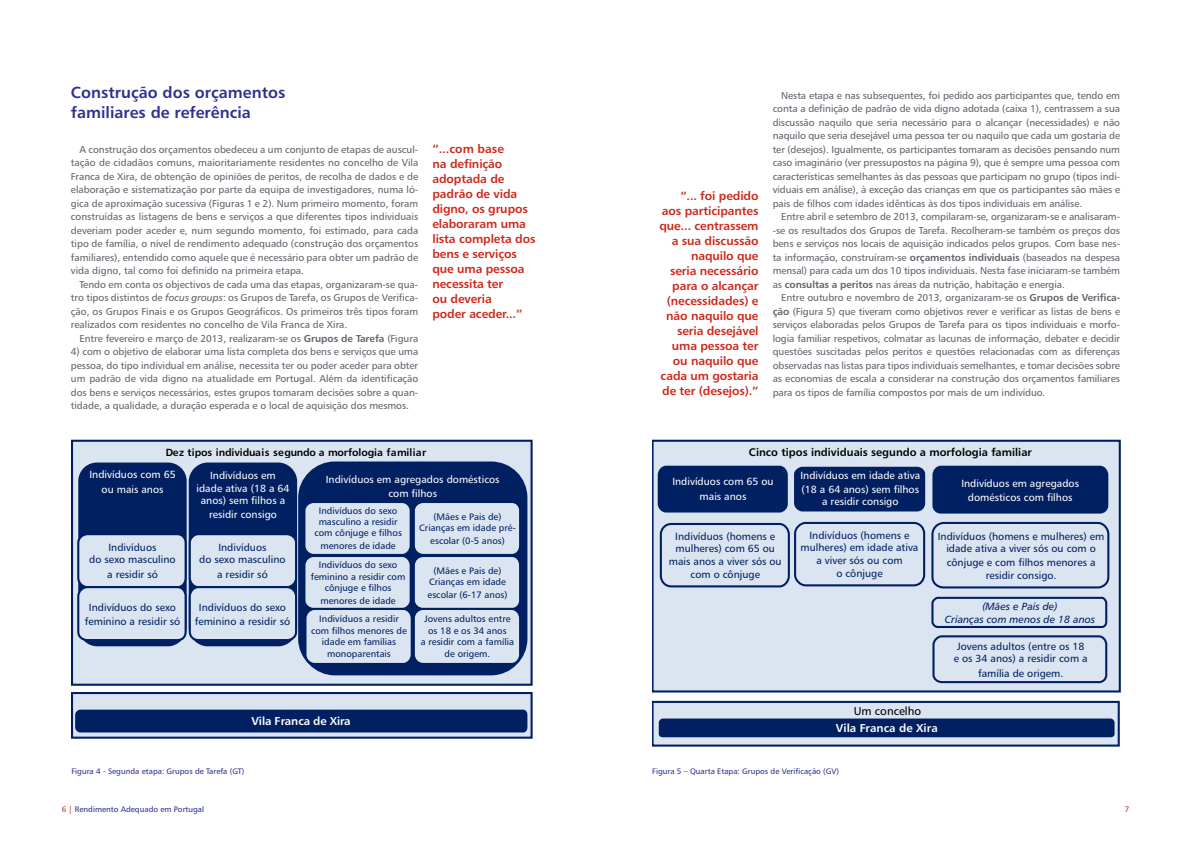
<style>
.page{position:relative;width:1191px;height:842px;background:#fff}
.page>*{position:absolute;margin:0;border:0;box-sizing:border-box;transform-origin:0 0}
.t1{font:16px/20px "Humanist 777 BT Bold B";color:#2e3092}
.t2{font:12px/15px "Humanist 777 BT Bold B";letter-spacing:-.01em;color:#cc291c;text-align:right}
.t3{font:11.4px "Humanist 777 BT Bold B";color:#fff}
.t4{font:11.4px "Humanist 777 BT Roman B";color:#000}
.t5{font:11px "Humanist 777 BT Bold B";color:#000}
.t6{font:10.4px/12.5px "Humanist 777 BT Roman B";color:#002062;text-align:center}
.t7{font:10.4px/12.5px "Humanist 777 BT Roman B";color:#fff;text-align:center}
.t8{font:10.4px "Humanist 777 BT Bold B";color:#000}
.t9{font:10.4px/12.5px "Humanist 777 BT Italic B";color:#002062;text-align:center}
.t10{font:10px/13.5px "Humanist 777 BT Roman B";letter-spacing:-.005em;color:#61616b;text-align:justify}
.t11{font:9.3px/11.4px "Humanist 777 BT Roman B";color:#002062;text-align:center}
.t12{font:8px "Humanist 777 BT Roman B";color:#2e3092}
.t13{font:8px "Humanist 777 BT Roman B";color:#c02f38}
.s1{font-family:"Humanist 777 BT Italic B"}
.s2{font-family:"Humanist 777 BT Bold B"}
.s3{color:#c02f38}
</style>
<div class="page">
<div style="left:72px;top:441px;width:459px;height:244px;background:#dbe5f1"></div>
<div style="left:71px;top:440px;width:461px;height:246px;border:2px solid #002062"></div>
<div style="left:78px;top:462px;width:109px;height:184px;background:#002062;border:2px solid #002062;border-radius:18px"></div>
<div style="left:189px;top:462px;width:108px;height:184px;background:#002062;border:2px solid #002062;border-radius:18px"></div>
<div style="left:298px;top:461px;width:229px;height:214px;background:#002062;border:2px solid #002062;border-radius:35px"></div>
<div style="left:72px;top:693px;width:459px;height:45px;background:#dbe5f1"></div>
<div style="left:71px;top:692px;width:461px;height:47px;border:2px solid #002062"></div>
<svg style="left:75px;top:709px;width:453px;height:24px;background:#0b2a69"></svg>
<svg style="left:77px;top:500px;width:443px;height:142px"></svg>
<div style="left:304px;top:608px;width:109px;height:57px;background:#dbe5f1;border:2px solid #002062;border-radius:9px"></div>
<div style="left:413px;top:608px;width:108px;height:57px;background:#dbe5f1;border:2px solid #002062;border-radius:9px"></div>
<svg style="left:652px;top:440px;width:468px;height:252px;background:#cfdae9"></svg>
<svg style="left:652px;top:701px;width:467px;height:46px;background:#6f84aa"></svg>
<svg style="left:656px;top:465px;width:453px;height:50px;background:#173571"></svg>
<div style="left:660px;top:523px;width:130px;height:64px;background:#dbe5f1;border:2px solid #002062;border-radius:10px"></div>
<div style="left:794px;top:522px;width:131px;height:64px;background:#dbe5f1;border:2px solid #002062;border-radius:10px"></div>
<div style="left:931px;top:522px;width:178px;height:66px;background:#dbe5f1;border:2px solid #002062;border-radius:11px"></div>
<svg style="left:930px;top:596px;width:178px;height:88px;background:#c3cfe1"></svg>
<h1 class="t1" style="left:71px;top:82px;width:216px">Construção dos orçamentos familiares de referência</h1>
<p class="t10" style="left:71px;top:142px;width:349px;text-indent:8px">A construção dos orçamentos obedeceu a um conjunto de etapas de auscul&shy;tação de cidadãos comuns, maioritariamente residentes no concelho de Vila Franca de Xira, de obtenção de opiniões de peritos, de recolha de dados e de elaboração e sistematização por parte da equipa de investigadores, numa ló&shy;gica de aproximação sucessiva (Figuras 1 e 2). Num primeiro momento, foram construídas as listagens de bens e serviços a que diferentes tipos individuais deveriam poder aceder e, num segundo momento, foi estimado, para cada tipo de família, o nível de rendimento adequado (construção dos orçamentos familiares), entendido como aquele que é necessário para obter um padrão de vida digno, tal como foi definido na primeira etapa.</p>
<p class="t10" style="left:71px;top:277px;width:349px;text-indent:8px">Tendo em conta os objectivos de cada uma das etapas, organizaram-se qua&shy;tro tipos distintos de <span class="s1">focus groups</span>: os Grupos de Tarefa, os Grupos de Verifica&shy;ção, os Grupos Finais e os Grupos Geográficos. Os primeiros três tipos foram realizados com residentes no concelho de Vila Franca de Xira.</p>
<p class="t10" style="left:79px;top:331px;width:340px">Entre fevereiro e março de 2013, realizaram-se os <span class="s2">Grupos de Tarefa</span> (Figura</p>
<p class="t10" style="left:71px;top:345px;width:349px">4) com o objetivo de elaborar uma lista completa dos bens e serviços que uma pessoa, do tipo individual em análise, necessita ter ou poder aceder para obter um padrão de vida digno na atualidade em Portugal. Além da identificação dos bens e serviços necessários, estes grupos tomaram decisões sobre a quan&shy;tidade, a qualidade, a duração esperada e o local de aquisição dos mesmos.</p>
<p class="t2" style="left:432px;top:141px;width:105px;text-align:left">“...com base<br>na definição adoptada de padrão de vida digno, os grupos elaboraram uma lista completa dos bens e serviços que uma pessoa necessita ter<br>ou deveria<br>poder aceder...”</p>
<p class="t8" style="left:166px;top:446px;width:262px">Dez tipos individuais segundo a morfologia familiar</p>
<p class="t7" style="left:89px;top:467px;width:88px;line-height:14.5px">Indivíduos com 65 ou mais anos</p>
<p class="t7" style="left:196px;top:469px;width:95px">Indivíduos em idade ativa (18 a 64 anos) sem filhos a</p>
<p class="t7" style="left:209px;top:507px;width:69px">residir consigo</p>
<p class="t6" style="left:89px;top:541px;width:88px">Indivíduos<br>do sexo masculino</p>
<p class="t6" style="left:107px;top:568px;width:52px">a residir só</p>
<p class="t6" style="left:85px;top:600px;width:97px;line-height:13.5px">Indivíduos do sexo feminino a residir só</p>
<p class="t6" style="left:199px;top:541px;width:88px">Indivíduos<br>do sexo masculino</p>
<p class="t6" style="left:217px;top:568px;width:52px">a residir só</p>
<p class="t6" style="left:195px;top:600px;width:97px;line-height:13.5px">Indivíduos do sexo feminino a residir só</p>
<p class="t7" style="left:326px;top:473px;width:175px;line-height:13.5px">Indivíduos em agregados domésticos com filhos</p>
<p class="t11" style="left:319px;top:506px;width:80px;line-height:10.4px;text-align:left">Indivíduos do sexo masculino a residir</p>
<p class="t11" style="left:314px;top:527px;width:89px;line-height:12.5px">com cônjuge e filhos menores de idade</p>
<p class="t11" style="left:311px;top:559px;width:96px">Indivíduos do sexo feminino a residir com cônjuge e filhos</p>
<p class="t11" style="left:320px;top:595px;width:77px">menores de idade</p>
<p class="t11" style="left:419px;top:510px;width:98px">(Mães e Pais de)<br>Crianças em idade pré-</p>
<p class="t11" style="left:430px;top:534px;width:76px">escolar (0-5 anos)</p>
<p class="t11" style="left:429px;top:564px;width:78px">(Mães e Pais de)<br>Crianças em idade</p>
<p class="t11" style="left:427px;top:588px;width:81px">escolar (6-17 anos)</p>
<p class="t11" style="left:311px;top:613px;width:97px">Indivíduos a residir com filhos menores de idade em famílias monoparentais</p>
<p class="t11" style="left:421px;top:613px;width:95px">Jovens adultos entre os 18 e os 34 anos<br>a residir com a família de origem.</p>
<p class="t3" style="left:252px;top:714px;width:101px">Vila Franca de Xira</p>
<p class="t2" style="left:659px;top:188px;width:101px">“... foi pedido aos participantes que... centrassem a sua discussão naquilo que<br>seria necessário para o alcançar (necessidades) e não naquilo que seria desejável uma pessoa ter ou naquilo que cada um gostaria de ter (desejos).”</p>
<p class="t10" style="left:772px;top:88px;width:349px;text-indent:8px">Nesta etapa e nas subsequentes, foi pedido aos participantes que, tendo em conta a definição de padrão de vida digno adotada (caixa 1), centrassem a sua discussão naquilo que seria necessário para o alcançar (necessidades) e não naquilo que seria desejável uma pessoa ter ou naquilo que cada um gostaria de ter (desejos). Igualmente, os participantes tomaram as decisões pensando num caso imaginário (ver pressupostos na página 9), que é sempre uma pessoa com características semelhantes às das pessoas que participam no grupo (tipos indi&shy;viduais em análise), à exceção das crianças em que os participantes são mães e pais de filhos com idades idênticas às dos tipos individuais em análise.</p>
<p class="t10" style="left:772px;top:210px;width:349px;text-indent:8px">Entre abril e setembro de 2013, compilaram-se, organizaram-se e analisaram--se os resultados dos Grupos de Tarefa. Recolheram-se também os preços dos bens e serviços nos locais de aquisição indicados pelos grupos. Com base nes&shy;ta informação, construíram-se <span class="s2">orçamentos individuais</span> (baseados na despesa mensal) para cada um dos 10 tipos individuais. Nesta fase iniciaram-se também as <span class="s2">consultas a peritos</span> nas áreas da nutrição, habitação e energia.</p>
<p class="t10" style="left:772px;top:291px;width:349px;text-indent:8px">Entre outubro e novembro de 2013, organizaram-se os <span class="s2">Grupos de Verifica&shy;ção</span> (Figura 5) que tiveram como objetivos rever e verificar as listas de bens e serviços elaboradas pelos Grupos de Tarefa para os tipos individuais e morfo&shy;logia familiar respetivos, colmatar as lacunas de informação, debater e decidir questões suscitadas pelos peritos e questões relacionadas com as diferenças observadas nas listas para tipos individuais semelhantes, e tomar decisões sobre as economias de escala a considerar na construção dos orçamentos familiares para os tipos de família compostos por mais de um indivíduo.</p>
<p class="t5" style="left:749px;top:445px;width:284px">Cinco tipos individuais segundo a morfologia familiar</p>
<p class="t7" style="left:672px;top:474px;width:103px;line-height:14.6px">Indivíduos com 65 ou mais anos</p>
<p class="t7" style="left:800px;top:469px;width:121px;line-height:13.5px;text-align:left">Indivíduos em idade ativa (18 a 64 anos) sem filhos</p>
<p class="t7" style="left:822px;top:495px;width:78px">a residir consigo</p>
<p class="t6" style="left:669px;top:529px;width:114px">Indivíduos (homens e mulheres) com 65 ou mais anos a viver sós ou</p>
<p class="t6" style="left:690px;top:568px;width:71px">com o cônjuge</p>
<p class="t6" style="left:800px;top:528px;width:119px">Indivíduos (homens e mulheres) em idade ativa a viver sós ou com</p>
<p class="t6" style="left:836px;top:567px;width:48px">o cônjuge</p>
<p class="t4" style="left:853px;top:704px;width:69px">Um concelho</p>
<p class="t7" style="left:961px;top:475px;width:119px;line-height:14.6px">Indivíduos em agregados domésticos com filhos</p>
<p class="t6" style="left:937px;top:529px;width:168px">Indivíduos (homens e mulheres) em idade ativa a viver sós ou com o</p>
<p class="t6" style="left:946px;top:555px;width:150px;line-height:13.5px">cônjuge e com filhos menores a residir consigo.</p>
<p class="t9" style="left:944px;top:600px;width:152px">(Mães e Pais de)<br>Crianças com menos de 18 anos</p>
<p class="t6" style="left:953px;top:640px;width:135px">Jovens adultos (entre os 18 e os 34 anos) a residir com a</p>
<p class="t6" style="left:978px;top:667px;width:87px">família de origem.</p>
<p class="t3" style="left:836px;top:721px;width:103px">Vila Franca de Xira</p>
<p class="t12" style="left:71px;top:766px;width:175px">Figura 4 - Segunda etapa: Grupos de Tarefa (GT)</p>
<p class="t12" style="left:652px;top:766px;width:188px">Figura 5 – Quarta Etapa: Grupos de Verificação (GV)</p>
<p class="t12" style="left:62px;top:804px;width:144px"><span class="s3">6 |</span> Rendimento Adequado em Portugal</p>
<p class="t13" style="left:1124px;top:804px;width:6px">7</p>
</div>
